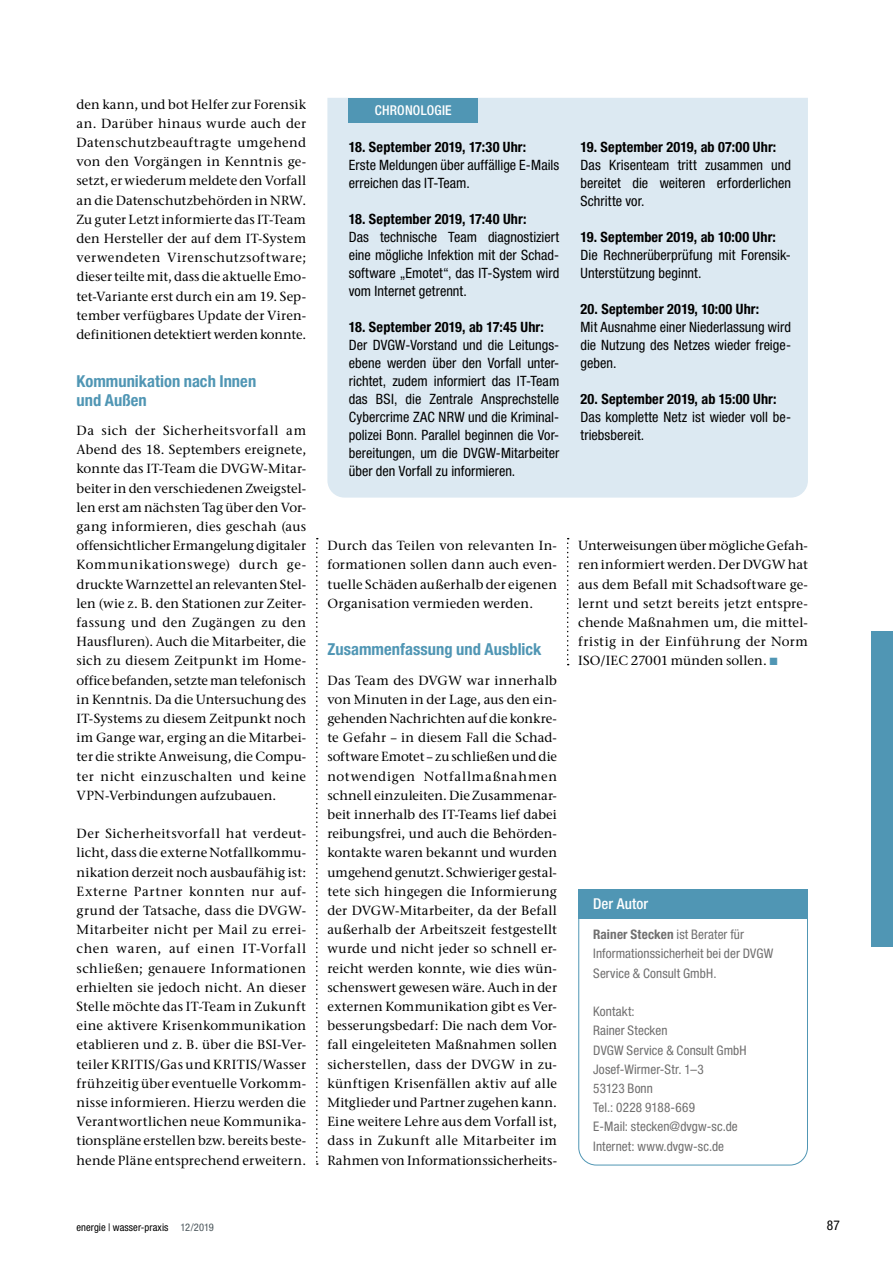
<style>
.page{position:relative;width:893px;height:1263px;background:#fff}
.page>*{position:absolute;margin:0;border:0;box-sizing:border-box;transform-origin:0 0}
.t1{font:700 condensed 16.5px/19.5px "Helvetica Neue LT Std";color:#5096b4}
.t2{font:500 condensed 15px "Helvetica Neue LT Std";letter-spacing:.005em;color:#fff}
.t3{font:condensed 14.25px/18px "Helvetica Neue LT Std";letter-spacing:.005em;color:#000;text-align:justify}
.t4{font:700 condensed 14.25px "Helvetica Neue LT Std";letter-spacing:.01em;color:#000}
.t5{font:500 condensed 13.5px "Helvetica Neue LT Std";letter-spacing:.015em;color:#fff}
.t6{font:condensed 13.5px "Helvetica Neue LT Std";color:#000}
.t7{font:500 13.2px/19.2px "Stone Serif ITC Pro";letter-spacing:.01em;color:#000;text-align:justify}
.t8{font:condensed 13.2px/19.2px "Helvetica Neue LT Std";letter-spacing:.005em;color:#706f6f}
.t9{font:condensed 10.5px "Helvetica Neue LT Std";letter-spacing:.005em;color:#000}
.s1{font-weight:700}
.s2{color:#4b565b}
</style>
<div class="page">
<div style="left:872px;top:631px;width:21px;height:316px;background:#5096b4"></div>
<svg style="left:567px;top:538px;width:2px;height:127px"></svg>
<svg style="left:316px;top:538px;width:2px;height:627px"></svg>
<div style="left:578px;top:889px;width:230px;height:30px;background:#5096b4"></div>
<div style="left:578px;top:893px;width:230px;height:272px;border:1px solid #5096b4;border-radius:18px"></div>
<div style="left:327px;top:98px;width:481px;height:400px;background:#dce9f2"></div>
<div style="left:349px;top:98px;width:129px;height:25px;background:#5096b4"></div>
<p class="t7" style="left:77px;top:94px;width:231px">den kann, und bot Helfer zur Forensik an. Darüber hinaus wurde auch der Datenschutzbeauftragte umgehend von den Vorgängen in Kenntnis ge&shy;setzt, er wiederum meldete den Vorfall an die Datenschutzbehörden in NRW.<br>Zu guter Letzt informierte das IT-Team den Hersteller der auf dem IT-System verwendeten Virenschutzsoftware; dieser teilte mit, dass die aktuelle Emo&shy;tet-Variante erst durch ein am 19. Sep&shy;tember verfügbares Update der Viren&shy;definitionen detektiert werden konnte.</p>
<p class="t1" style="left:77px;top:371px;width:181px">Kommunikation nach Innen und Außen</p>
<p class="t7" style="left:77px;top:421px;width:231px">Da sich der Sicherheitsvorfall am Abend des 18. Septembers ereignete, konnte das IT-Team die DVGW-Mitar&shy;beiter in den verschiedenen Zweigstel&shy;len erst am nächsten Tag über den Vor&shy;gang informieren, dies geschah (aus offensichtlicher Ermangelung digitaler Kommunikationswege) durch ge&shy;druckte Warnzettel an relevanten Stel&shy;len (wie z. B. den Stationen zur Zeiter&shy;fassung und den Zugängen zu den Hausfluren). Auch die Mitarbeiter, die sich zu diesem Zeitpunkt im Home&shy;office befanden, setzte man telefonisch in Kenntnis. Da die Untersuchung des IT-Systems zu diesem Zeitpunkt noch im Gange war, erging an die Mitarbei&shy;ter die strikte Anweisung, die Compu&shy;ter nicht einzuschalten und keine VPN-Verbindungen aufzubauen.</p>
<p class="t7" style="left:77px;top:824px;width:231px">Der Sicherheitsvorfall hat verdeut&shy;licht, dass die externe Notfallkommu&shy;nikation derzeit noch ausbaufähig ist:<br>Externe Partner konnten nur auf&shy;grund der Tatsache, dass die DVGW-Mitarbeiter nicht per Mail zu errei&shy;chen waren, auf einen IT-Vorfall schließen; genauere Informationen erhielten sie jedoch nicht. An dieser Stelle möchte das IT-Team in Zukunft eine aktivere Krisenkommunikation etablieren und z. B. über die BSI-Ver&shy;teiler KRITIS/Gas und KRITIS/Wasser frühzeitig über eventuelle Vorkomm&shy;nisse informieren. Hierzu werden die Verantwortlichen neue Kommunika&shy;tionspläne erstellen bzw. bereits beste&shy;hende Pläne entsprechend erweitern.</p>
<p class="t5" style="left:375px;top:102px;width:78px">CHRONOLOGIE</p>
<p class="t4" style="left:349px;top:138px;width:179px">18. September 2019, 17:30 Uhr:</p>
<p class="t3" style="left:349px;top:156px;width:212px">Erste Meldungen über auffällige E-Mails erreichen das IT-Team.</p>
<p class="t4" style="left:349px;top:210px;width:179px">18. September 2019, 17:40 Uhr:</p>
<p class="t3" style="left:349px;top:228px;width:212px">Das technische Team diagnostiziert eine mögliche Infektion mit der Schad&shy;software „Emotet“, das IT-System wird vom Internet getrennt.</p>
<p class="t4" style="left:349px;top:318px;width:197px">18. September 2019, ab 17:45 Uhr:</p>
<p class="t3" style="left:349px;top:336px;width:212px">Der DVGW-Vorstand und die Leitungs&shy;ebene werden über den Vorfall unter&shy;richtet, zudem informiert das IT-Team das BSI, die Zentrale Ansprechstelle Cybercrime ZAC NRW und die Kriminal&shy;polizei Bonn. Parallel beginnen die Vor&shy;bereitungen, um die DVGW-Mitarbeiter über den Vorfall zu informieren.</p>
<p class="t4" style="left:580px;top:138px;width:197px">19. September 2019, ab 07:00 Uhr:</p>
<p class="t3" style="left:580px;top:156px;width:212px">Das Krisenteam tritt zusammen und bereitet die weiteren erforderlichen Schritte vor.</p>
<p class="t4" style="left:580px;top:228px;width:197px">19. September 2019, ab 10:00 Uhr:</p>
<p class="t3" style="left:580px;top:246px;width:212px">Die Rechnerüberprüfung mit Forensik-<br>Unterstützung beginnt.</p>
<p class="t4" style="left:580px;top:300px;width:180px">20. September 2019, 10:00 Uhr:</p>
<p class="t3" style="left:580px;top:318px;width:212px">Mit Ausnahme einer Niederlassung wird die Nutzung des Netzes wieder freige&shy;geben.</p>
<p class="t4" style="left:580px;top:390px;width:198px">20. September 2019, ab 15:00 Uhr:</p>
<p class="t3" style="left:580px;top:408px;width:212px">Das komplette Netz ist wieder voll be&shy;triebsbereit.</p>
<p class="t7" style="left:327px;top:536px;width:231px">Durch das Teilen von relevanten In&shy;formationen sollen dann auch even&shy;tuelle Schäden außerhalb der eigenen Organisation vermieden werden.</p>
<p class="t1" style="left:327px;top:640px;width:216px">Zusammenfassung und Ausblick</p>
<p class="t7" style="left:327px;top:670px;width:231px">Das Team des DVGW war innerhalb von Minuten in der Lage, aus den ein&shy;gehenden Nachrichten auf die konkre&shy;te Gefahr – in diesem Fall die Schad&shy;software Emotet – zu schließen und die notwendigen Notfallmaßnahmen schnell einzuleiten. Die Zusammenar&shy;beit innerhalb des IT-Teams lief dabei reibungsfrei, und auch die Behörden&shy;kontakte waren bekannt und wurden umgehend genutzt. Schwieriger gestal&shy;tete sich hingegen die Informierung der DVGW-Mitarbeiter, da der Befall außerhalb der Arbeitszeit festgestellt wurde und nicht jeder so schnell er&shy;reicht werden konnte, wie dies wün&shy;schenswert gewesen wäre. Auch in der externen Kommunikation gibt es Ver&shy;besserungsbedarf: Die nach dem Vor&shy;fall eingeleiteten Maßnahmen sollen sicherstellen, dass der DVGW in zu&shy;künftigen Krisenfällen aktiv auf alle Mitglieder und Partner zugehen kann.<br>Eine weitere Lehre aus dem Vorfall ist, dass in Zukunft alle Mitarbeiter im Rahmen von Informationssicherheits-</p>
<p class="t7" style="left:578px;top:536px;width:231px">Unterweisungen über mögliche Gefah&shy;ren informiert werden. Der DVGW hat aus dem Befall mit Schadsoftware ge&shy;lernt und setzt bereits jetzt entspre&shy;chende Maßnahmen um, die mittel&shy;fristig in der Einführung der Norm ISO/IEC 27001 münden sollen.</p>
<p class="t2" style="left:593px;top:895px;width:57px">Der Autor</p>
<p class="t8" style="left:593px;top:925px;width:182px"><span class="s1">Rainer Stecken</span> ist Berater für<br>Informationssicherheit bei der DVGW<br>Service &amp; Consult GmbH.</p>
<p class="t8" style="left:593px;top:1002px;width:155px">Kontakt:<br>Rainer Stecken<br>DVGW Service &amp; Consult GmbH<br>Josef-Wirmer-Str. 1–3<br>53123 Bonn<br>Tel.: 0228 9188-669<br>E-Mail: stecken@dvgw-sc.de<br>Internet: www.dvgw-sc.de</p>
<p class="t9" style="left:77px;top:1221px;width:139px">energie | wasser-praxis <span class="s2">12/2019</span></p>
<p class="t6" style="left:827px;top:1218px;width:14px">87</p>
</div>
